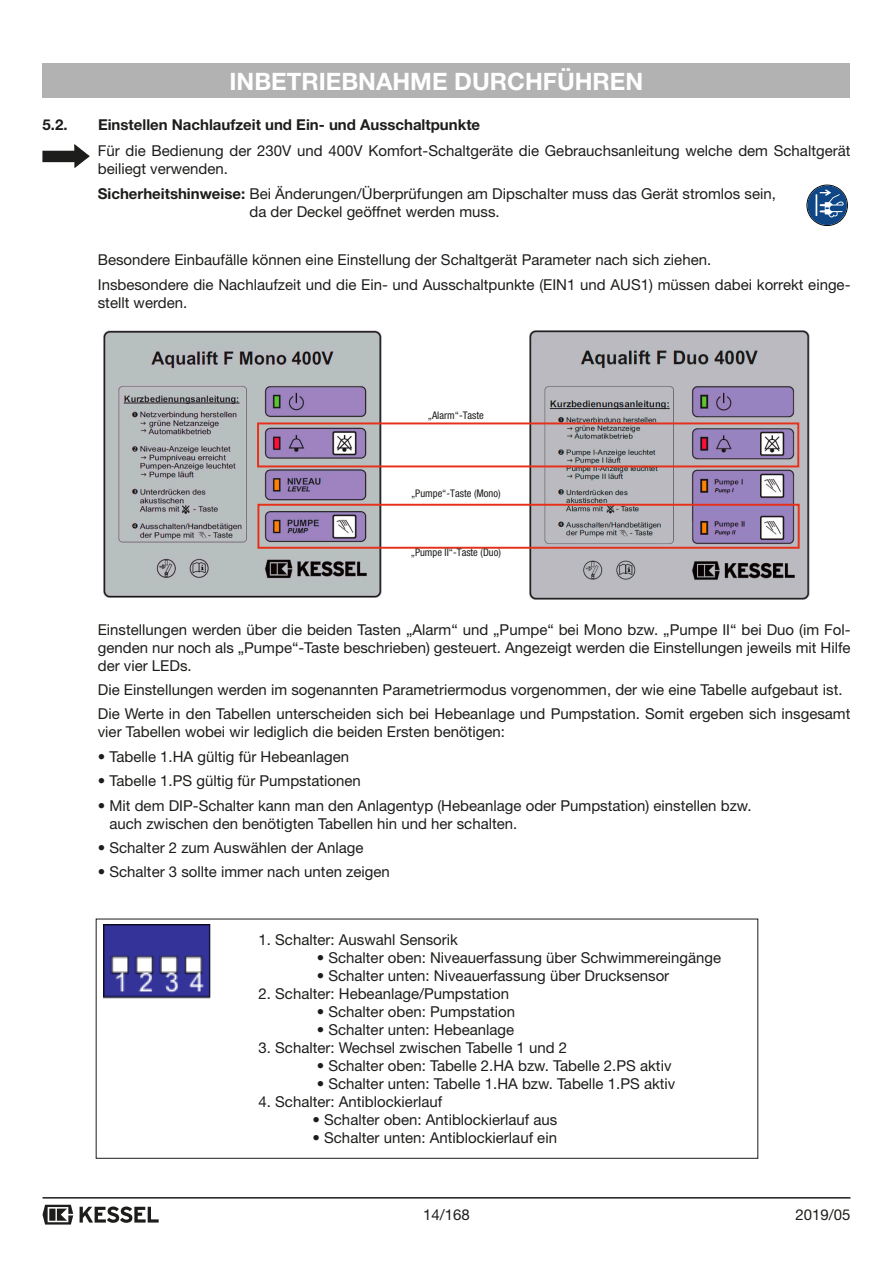
<style>
.page{position:relative;width:893px;height:1263px;background:#fff}
.page>*{position:absolute;margin:0;border:0;box-sizing:border-box;transform-origin:0 0}
.t1{font:700 24px "Helvetica Neue LT Std";color:#fff}
.t2{font:15px/18px "Helvetica Neue LT Std";color:#1d1d1b}
.t3{font:700 15px "Helvetica Neue LT Std";color:#1d1d1b}
.t4{font:condensed 10.5px "Helvetica Neue LT Std";color:#1d1d1b}
.s1{font-weight:700}
</style>
<div class="page">
<div style="left:43px;top:64px;width:807px;height:34px;background:#b2b2b2"></div>
<svg style="left:80px;top:1206px;width:79px;height:17px"></svg>
<svg style="left:43px;top:1205px;width:30px;height:19px"></svg>
<hr style="left:43px;top:1197px;width:807px;height:1px;background:#1d1d1b">
<svg style="left:75px;top:145px;width:14px;height:22px"></svg>
<div style="left:43px;top:151px;width:32px;height:11px;background:#1d1d1b"></div>
<div style="left:807px;top:185px;width:40px;height:41px;border:1px solid #020203;border-radius:50%"></div>
<svg style="left:807px;top:186px;width:40px;height:39px"></svg>
<img style="left:103px;top:925px;width:108px;height:74px">
<div style="left:96px;top:918px;width:662px;height:241px;border:1px solid #1d1d1b"></div>
<img style="left:104px;top:330px;width:277px;height:267px">
<img style="left:530px;top:331px;width:279px;height:268px">
<div style="left:257px;top:422px;width:542px;height:45px;border:2px solid #e63019"></div>
<div style="left:257px;top:504px;width:543px;height:45px;border:2px solid #e63019"></div>
<h1 class="t1" style="left:229px;top:67px;width:415px">INBETRIEBNAHME DURCHFÜHREN</h1>
<p class="t3" style="left:43px;top:115px;width:27px">5.2.</p>
<p class="t3" style="left:98px;top:115px;width:384px">Einstellen Nachlaufzeit und Ein- und Ausschaltpunkte</p>
<p class="t2" style="left:98px;top:142px;width:754px">Für die Bedienung der 230V und 400V Komfort-Schaltgeräte die Gebrauchsanleitung welche dem Schaltgerät beiliegt verwenden.</p>
<p class="t2" style="left:249px;top:184px;width:528px;text-indent:-152px"><span class="s1">Sicherheitshinweise:</span> Bei Änderungen/Überprüfungen am Dipschalter muss das Gerät stromlos sein, da der Deckel geöffnet werden muss.</p>
<p class="t2" style="left:98px;top:248px;width:754px;line-height:24.3px">Besondere Einbaufälle können eine Einstellung der Schaltgerät Parameter nach sich ziehen.<br>Insbesondere die Nachlaufzeit und die Ein- und Ausschaltpunkte (EIN1 und AUS1) müssen dabei korrekt einge-</p>
<p class="t2" style="left:98px;top:293px;width:91px">stellt werden.</p>
<p class="t4" style="left:428px;top:409px;width:58px">„Alarm“-Taste</p>
<p class="t4" style="left:411px;top:487px;width:91px">„Pumpe“-Taste (Mono)</p>
<p class="t4" style="left:411px;top:546px;width:92px">„Pumpe II“-Taste (Duo)</p>
<p class="t2" style="left:98px;top:620px;width:754px;text-align:justify">Einstellungen werden über die beiden Tasten „Alarm“ und „Pumpe“ bei Mono bzw. „Pumpe II“ bei Duo (im Fol&shy;genden nur noch als „Pumpe“-Taste beschrieben) gesteuert. Angezeigt werden die Einstellungen jeweils mit Hilfe der vier LEDs.</p>
<p class="t2" style="left:98px;top:677px;width:754px;line-height:24.3px">Die Einstellungen werden im sogenannten Parametriermodus vorgenommen, der wie eine Tabelle aufgebaut ist.<br>Die Werte in den Tabellen unterscheiden sich bei Hebeanlage und Pumpstation. Somit ergeben sich insgesamt</p>
<p class="t2" style="left:98px;top:723px;width:409px">vier Tabellen wobei wir lediglich die beiden Ersten benötigen:</p>
<p class="t2" style="left:98px;top:747px;width:253px">• Tabelle 1.HA gültig für Hebeanlagen</p>
<p class="t2" style="left:98px;top:772px;width:265px">• Tabelle 1.PS gültig für Pumpstationen</p>
<p class="t2" style="left:109px;top:796px;width:644px;text-indent:-12px">• Mit dem DIP-Schalter kann man den Anlagentyp (Hebeanlage oder Pumpstation) einstellen bzw. auch zwischen den benötigten Tabellen hin und her schalten.</p>
<p class="t2" style="left:98px;top:838px;width:267px">• Schalter 2 zum Auswählen der Anlage</p>
<p class="t2" style="left:98px;top:863px;width:294px">• Schalter 3 sollte immer nach unten zeigen</p>
<p class="t2" style="left:259px;top:930px;width:201px">1. Schalter: Auswahl Sensorik</p>
<p class="t2" style="left:317px;top:948px;width:406px">• Schalter oben: Niveauerfassung über Schwimmereingänge</p>
<p class="t2" style="left:317px;top:966px;width:354px">• Schalter unten: Niveauerfassung über Drucksensor</p>
<p class="t2" style="left:259px;top:984px;width:252px">2. Schalter: Hebeanlage/Pumpstation</p>
<p class="t2" style="left:317px;top:1002px;width:200px">• Schalter oben: Pumpstation</p>
<p class="t2" style="left:317px;top:1020px;width:199px">• Schalter unten: Hebeanlage</p>
<p class="t2" style="left:259px;top:1038px;width:310px">3. Schalter: Wechsel zwischen Tabelle 1 und 2</p>
<p class="t2" style="left:317px;top:1056px;width:356px">• Schalter oben: Tabelle 2.HA bzw. Tabelle 2.PS aktiv</p>
<p class="t2" style="left:317px;top:1074px;width:360px">• Schalter unten: Tabelle 1.HA bzw. Tabelle 1.PS aktiv</p>
<p class="t2" style="left:259px;top:1092px;width:185px">4. Schalter: Antiblockierlauf</p>
<p class="t2" style="left:313px;top:1110px;width:246px">• Schalter oben: Antiblockierlauf aus</p>
<p class="t2" style="left:313px;top:1128px;width:246px">• Schalter unten: Antiblockierlauf ein</p>
<p class="t2" style="left:423px;top:1206px;width:48px">14/168</p>
<p class="t2" style="left:795px;top:1206px;width:57px">2019/05</p>
</div>
